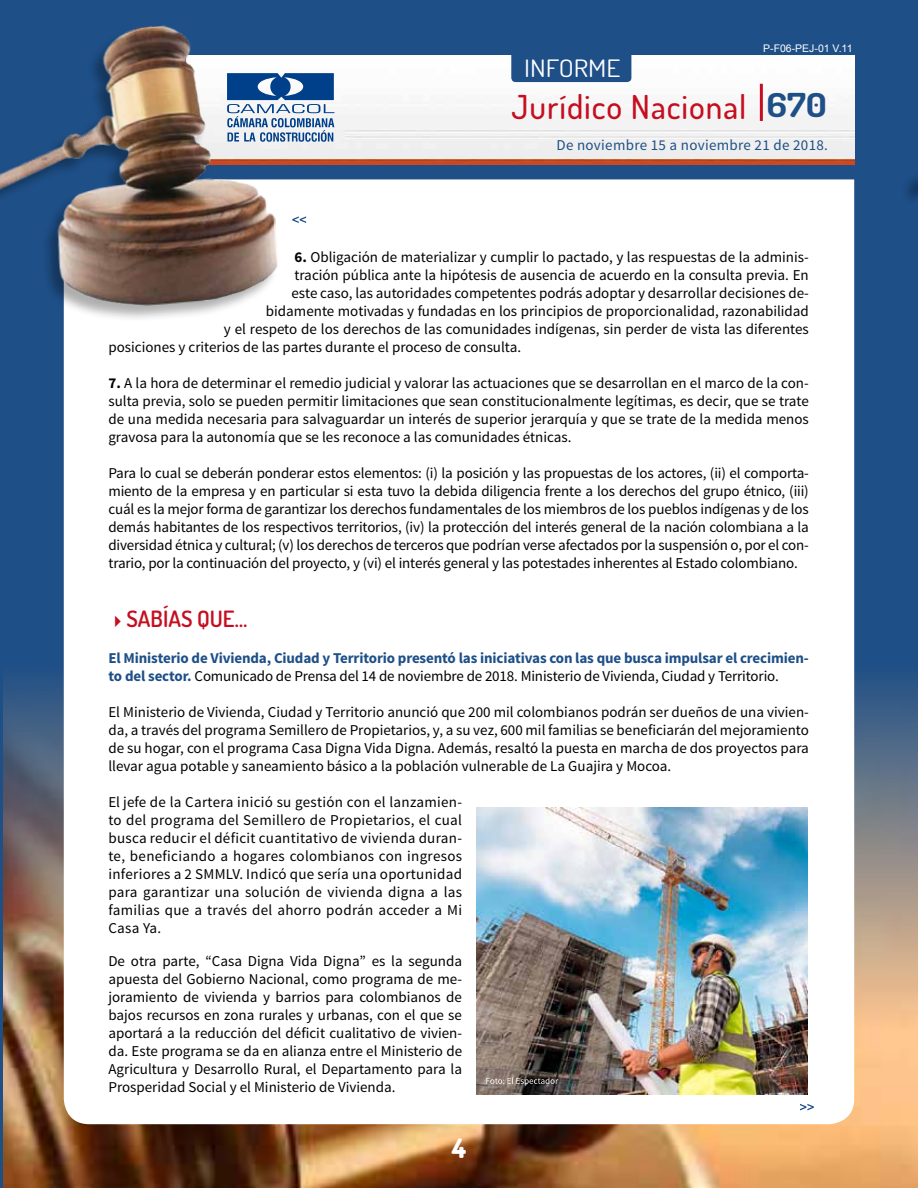
<style>
.page{position:relative;width:918px;height:1188px;background:#1e4f87}
.page>*{position:absolute;margin:0;border:0;box-sizing:border-box;transform-origin:0 0}
.t1{font:500 33px "Dosis";letter-spacing:.03em;color:#c50e1f}
.t2{font:800 27px "Dosis";color:#fff}
.t3{font:24px "Dosis";color:#fff;scale:1.14 1}
.t4{font:600 22.5px "Dosis";color:#c50e1f}
.t5{font:15px/18px "Source Sans Pro";color:#000;text-align:justify}
.t6{font:700 15px/18px "Source Sans Pro";letter-spacing:-.01em;color:#1e4f87}
.t7{font:15px "Source Sans Pro";letter-spacing:.02em;color:#1e4f87}
.t8{font:10.5px "Arial";color:#fff}
.s1{font-weight:700;color:#1e4f87}
.s2{font-weight:700}
.s3{font-weight:400;color:#000}
</style>
<div class="page">
<img style="left:4px;top:665px;width:914px;height:523px">
<div style="left:64px;top:179px;width:790px;height:945px;background:#fff"></div>
<img style="left:281px;top:55px;width:573px;height:109px">
<div style="left:511px;top:37px;width:120px;height:45px;background:#1e4f87;border-radius:4px"></div>
<hr style="left:760px;top:84px;width:3px;height:37px;background:#c50e1f">
<div style="left:0;top:26px;width:278px;height:297px;background:#000;opacity:.32"></div>
<img style="left:0;top:25px;width:281px;height:291px">
<svg style="left:227px;top:73px;width:107px;height:69px;background:#7898be"></svg>
<svg style="left:292px;top:216px;width:14px;height:7px"></svg>
<img style="left:477px;top:808px;width:331px;height:286px">
<svg style="left:486px;top:1077px;width:72px;height:9px"></svg>
<svg style="left:800px;top:1104px;width:14px;height:6px"></svg>
<h3 class="t3" style="left:524px;top:53px;width:86px">INFORME</h3>
<p class="t8" style="left:763px;top:42px;width:91px">P-F06-PEJ-01 V.11</p>
<h1 class="t1" style="left:512px;top:85px;width:317px">Jurídico Nacional <span class="s1">670</span></h1>
<p class="t7" style="left:557px;top:136px;width:273px">De noviembre 15 a noviembre 21 de 2018.</p>
<p class="t5" style="left:294px;top:249px;width:516px"><span class="s2">6.</span> Obligación de materializar y cumplir lo pactado, y las respuestas de la adminis-</p>
<p class="t5" style="left:294px;top:267px;width:516px">tración pública ante la hipótesis de ausencia de acuerdo en la consulta previa. En</p>
<p class="t5" style="left:291px;top:285px;width:519px">este caso, las autoridades competentes podrás adoptar y desarrollar decisiones de-</p>
<p class="t5" style="left:266px;top:303px;width:544px">bidamente motivadas y fundadas en los principios de proporcionalidad, razonabilidad</p>
<p class="t5" style="left:224px;top:321px;width:586px">y el respeto de los derechos de las comunidades indígenas, sin perder de vista las diferentes</p>
<p class="t5" style="left:108px;top:339px;width:414px">posiciones y criterios de las partes durante el proceso de consulta.</p>
<p class="t5" style="left:108px;top:375px;width:702px"><span class="s2">7.</span> A la hora de determinar el remedio judicial y valorar las actuaciones que se desarrollan en el marco de la con&shy;sulta previa, solo se pueden permitir limitaciones que sean constitucionalmente legítimas, es decir, que se trate de una medida necesaria para salvaguardar un interés de superior jerarquía y que se trate de la medida menos gravosa para la autonomía que se les reconoce a las comunidades étnicas.</p>
<p class="t5" style="left:108px;top:465px;width:702px">Para lo cual se deberán ponderar estos elementos: (i) la posición y las propuestas de los actores, (ii) el comporta&shy;miento de la empresa y en particular si esta tuvo la debida diligencia frente a los derechos del grupo étnico, (iii) cuál es la mejor forma de garantizar los derechos fundamentales de los miembros de los pueblos indígenas y de los demás habitantes de los respectivos territorios, (iv) la protección del interés general de la nación colombiana a la diversidad étnica y cultural; (v) los derechos de terceros que podrían verse afectados por la suspensión o, por el con&shy;trario, por la continuación del proyecto, y (vi) el interés general y las potestades inherentes al Estado colombiano.</p>
<h3 class="t4" style="left:108px;top:604px;width:140px">✔SABÍAS QUE…</h3>
<p class="t6" style="left:108px;top:649px;width:702px">El Ministerio de Vivienda, Ciudad y Territorio presentó las iniciativas con las que busca impulsar el crecimien&shy;to del sector. <span class="s3">Comunicado de Prensa del 14 de noviembre de 2018. Ministerio de Vivienda, Ciudad y Territorio.</span></p>
<p class="t5" style="left:108px;top:703px;width:702px">El Ministerio de Vivienda, Ciudad y Territorio anunció que 200 mil colombianos podrán ser dueños de una vivien&shy;da, a través del programa Semillero de Propietarios, y, a su vez, 600 mil familias se beneficiarán del mejoramiento de su hogar, con el programa Casa Digna Vida Digna. Además, resaltó la puesta en marcha de dos proyectos para llevar agua potable y saneamiento básico a la población vulnerable de La Guajira y Mocoa.</p>
<p class="t5" style="left:108px;top:793px;width:355px">El jefe de la Cartera inició su gestión con el lanzamien&shy;to del programa del Semillero de Propietarios, el cual busca reducir el déficit cuantitativo de vivienda duran&shy;te, beneficiando a hogares colombianos con ingresos inferiores a 2 SMMLV. Indicó que sería una oportunidad para garantizar una solución de vivienda digna a las familias que a través del ahorro podrán acceder a Mi Casa Ya.</p>
<p class="t5" style="left:108px;top:952px;width:355px">De otra parte, “Casa Digna Vida Digna” es la segunda apuesta del Gobierno Nacional, como programa de me&shy;joramiento de vivienda y barrios para colombianos de bajos recursos en zona rurales y urbanas, con el que se aportará a la reducción del déficit cualitativo de vivien&shy;da. Este programa se da en alianza entre el Ministerio de Agricultura y Desarrollo Rural, el Departamento para la Prosperidad Social y el Ministerio de Vivienda.</p>
<h2 class="t2" style="left:452px;top:1131px;width:16px">4</h2>
</div>
